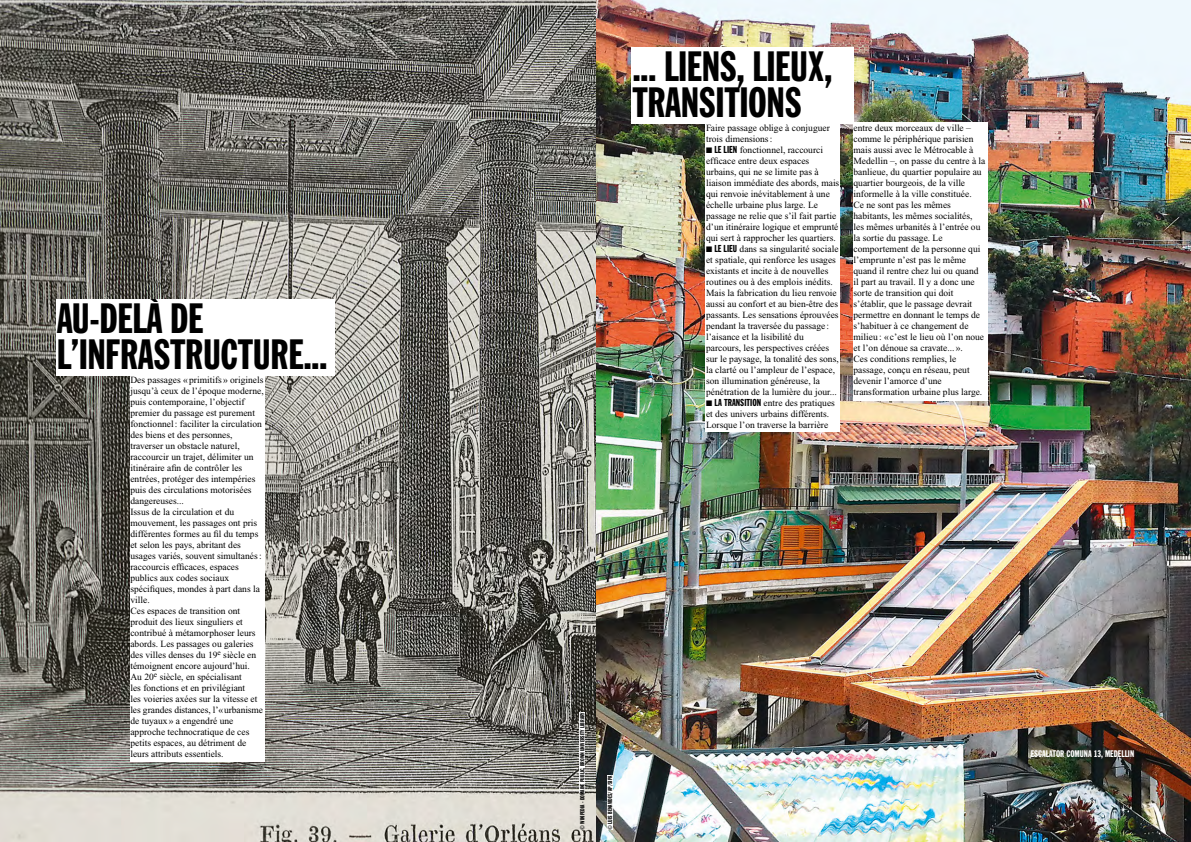
<style>
.page{position:relative;width:1191px;height:842px;background:#fff}
.page>*{position:absolute;margin:0;border:0;box-sizing:border-box;transform-origin:0 0}
.t1{font:700 42px "Franklin Gothic Accents Shannon";letter-spacing:-.01em;color:#000}
.t2{font:9.5px/11px "Times New Roman";color:#000}
.t3{font:700 9.5px "Franklin Gothic Accents Shannon";color:#fff}
.t4{font:700 6px "Franklin Gothic Accents Shannon";color:#000}
.s1{font-family:"Franklin Gothic Accents Shannon";font-weight:700;font-size:10px}
</style>
<div class="page">
<img style="left:0;top:0;width:1191px;height:842px">
<div style="left:705px;top:123px;width:135px;height:309px;background:#fff"></div>
<div style="left:853px;top:123px;width:134px;height:278px;background:#fff"></div>
<div style="left:631px;top:47px;width:223px;height:77px;background:#fff"></div>
<div style="left:130px;top:375px;width:134px;height:386px;background:#fff"></div>
<div style="left:56px;top:300px;width:278px;height:76px;background:#fff"></div>
<div style="left:607px;top:776px;width:5px;height:54px;background:#fff"></div>
<div style="left:579px;top:712px;width:6px;height:81px;background:#fff"></div>
<h1 class="t1" style="left:57px;top:293px;width:60px">AU-DELÀ</h1>
<h1 class="t1" style="left:170px;top:293px;width:17px">DE</h1>
<h1 class="t1" style="left:57px;top:329px;width:67px">L’INFRASTRUCTURE</h1>
<h1 class="t1" style="left:303px;top:329px;width:26px">...</h1>
<p class="t2" style="left:130px;top:374px;width:135px">Des passages «primitifs » originels jusqu’à ceux de l’époque moderne, puis contemporaine, l’objectif premier du passage est purement fonctionnel: faciliter la circulation des biens et des personnes, traverser un obstacle naturel, raccourcir un trajet, délimiter un itinéraire afin de contrôler les entrées, protéger des intempéries puis des circulations motorisées dangereuses...<br>Issus de la circulation et du mouvement, les passages ont pris différentes formes au fil du temps et selon les pays, abritant des usages variés, souvent simultanés: raccourcis efficaces, espaces publics aux codes sociaux spécifiques, mondes à part dans la ville.<br>Ces espaces de transition ont produit des lieux singuliers et contribué à métamorphoser leurs abords. Les passages ou galeries des villes denses du 19<sup>e</sup> siècle en témoignent encore aujourd’hui.<br>Au 20<sup>e</sup> siècle, en spécialisant<br>les fonctions et en privilégiant<br>les voieries axées sur la vitesse et les grandes distances, l’«urbanisme de tuyaux» a engendré une approche technocratique de ces petits espaces, au détriment de leurs attributs essentiels.</p>
<h1 class="t1" style="left:632px;top:41px;width:135px">... LIENS, LIEUX</h1>
<h1 class="t1" style="left:824px;top:41px;width:10px">,</h1>
<h1 class="t1" style="left:632px;top:77px;width:81px">TRANSITIO</h1>
<h1 class="t1" style="left:766px;top:77px;width:35px">NS</h1>
<p class="t2" style="left:706px;top:122px;width:125px">Faire passage oblige à conjuguer trois dimensions:</p>
<p class="t2" style="left:706px;top:144px;width:135px">■ <span class="s1">LE LIEN</span> fonctionnel, raccourci efficace entre deux espaces urbains, qui ne se limite pas à liaison immédiate des abords, mais qui renvoie inévitablement à une échelle urbaine plus large. Le passage ne relie que s’il fait partie d’un itinéraire logique et emprunté qui sert à rapprocher les quartiers.</p>
<p class="t2" style="left:706px;top:243px;width:134px">■ <span class="s1">LE LIEU</span> dans sa singularité sociale et spatiale, qui renforce les usages existants et incite à de nouvelles routines ou à des emplois inédits.<br>Mais la fabrication du lieu renvoie aussi au confort et au bien-être des passants. Les sensations éprouvées pendant la traversée du passage : l’aisance et la lisibilité du parcours, les perspectives créées sur le paysage, la tonalité des sons, la clarté ou l’ampleur de l’espace, son illumination généreuse, la pénétration de la lumière du jour...</p>
<p class="t2" style="left:706px;top:397px;width:130px">■ <span class="s1">LA TRANSITION</span> entre des pratiques et des univers urbains différents.<br>Lorsque l’on traverse la barrière</p>
<p class="t2" style="left:853px;top:122px;width:133px">entre deux morceaux de ville – comme le périphérique parisien mais aussi avec le Métrocable à<br>Medellin –, on passe du centre à la banlieue, du quartier populaire au quartier bourgeois, de la ville informelle à la ville constituée.<br>Ce ne sont pas les mêmes habitants, les mêmes socialités, les mêmes urbanités à l’entrée ou la sortie du passage. Le comportement de la personne qui l’emprunte n’est pas le même quand il rentre chez lui ou quand il part au travail. Il y a donc une sorte de transition qui doit s’établir, que le passage devrait permettre en donnant le temps de s’habituer à ce changement de milieu: «c’est le lieu où l’on noue et l’on dénoue sa cravate... ».<br>Ces conditions remplies, le passage, conçu en réseau, peut devenir l’amorce d’une transformation urbaine plus large.</p>
<p class="t4" style="left:579px;top:830px;width:119px;rotate:-90deg">© WIKIPEDIA - DOMAINE PUBLIC, BROWN UNIVERSITY LIBRARY</p>
<p class="t4" style="left:606px;top:830px;width:55px;rotate:-90deg">© LUIS BENAVIDES/AP/SIPA</p>
<p class="t3" style="left:1030px;top:748px;width:104px">ESCALATOR COMUNA 13, MEDELLIN</p>
</div>
